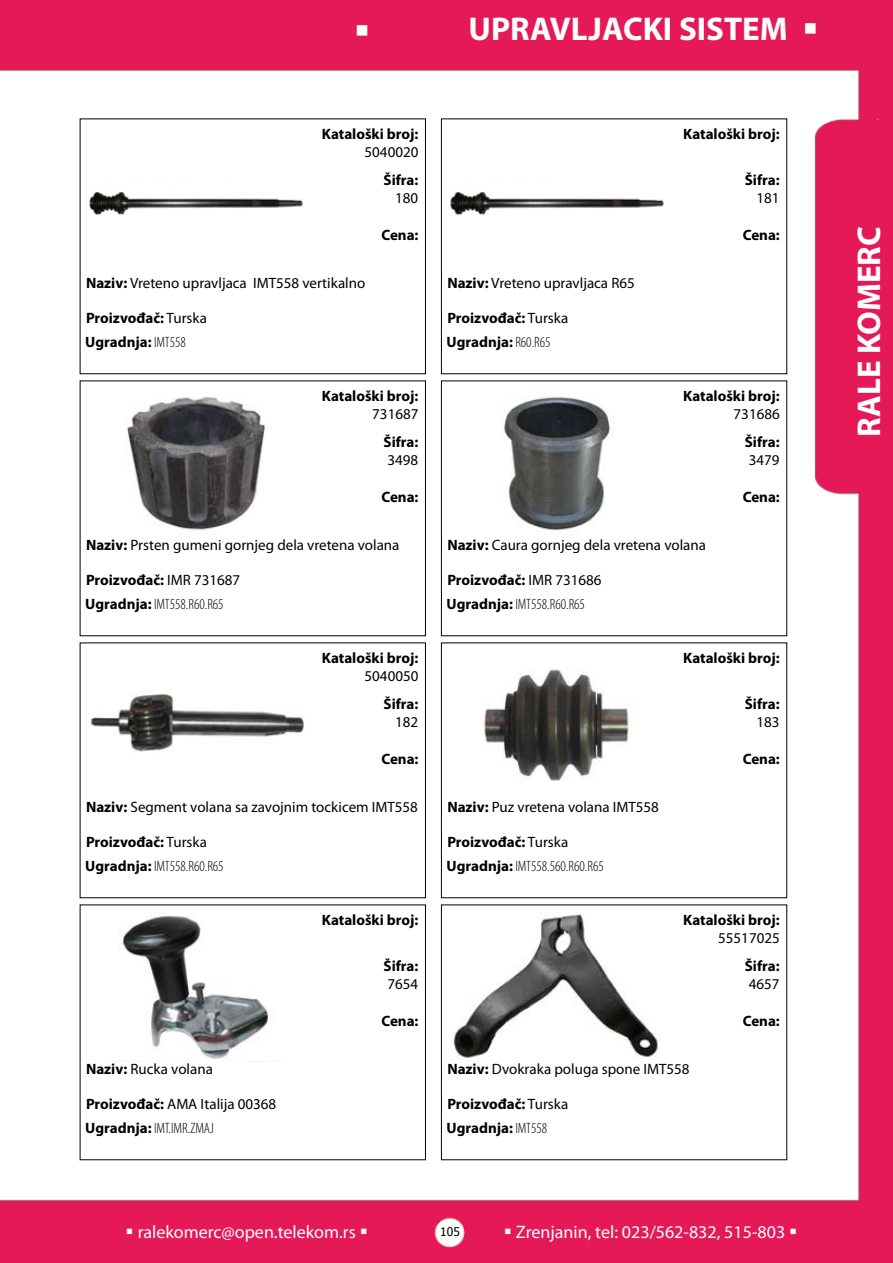
<style>
.page{position:relative;width:893px;height:1263px;background:#fff}
.page>*{position:absolute;margin:0;border:0;box-sizing:border-box;transform-origin:0 0}
.t1{font:700 33px "Myriad Pro";color:#fff}
.t2{font:18px "Myriad Pro";color:#fff}
.t3{font:18px "Wingdings";color:#fff}
.t4{font:700 15px/24px "Myriad Pro";color:#000}
.t5{font:15px "Myriad Pro";color:#000}
.t6{font:12px "Tahoma";color:#000}
.s1{font-weight:700}
.s2{font-weight:400}
.s3{font-weight:300;font-stretch:condensed}
</style>
<div class="page">
<img style="left:0;top:0;width:893px;height:1263px">
<img style="left:86px;top:180px;width:220px;height:43px">
<img style="left:448px;top:180px;width:219px;height:43px">
<img style="left:117px;top:389px;width:158px;height:148px">
<img style="left:493px;top:389px;width:128px;height:148px">
<img style="left:86px;top:693px;width:220px;height:64px">
<img style="left:467px;top:651px;width:181px;height:148px">
<img style="left:110px;top:913px;width:172px;height:148px">
<img style="left:453px;top:913px;width:209px;height:148px">
<h1 class="t1" style="left:469px;top:8px;width:321px">UPRAVLJACKI SISTEM</h1>
<p class="t3" style="left:355px;top:21px;width:15px">■</p>
<p class="t3" style="left:804px;top:19px;width:15px">■</p>
<p class="t4" style="left:322px;top:121px;width:98px">Kataloški broj:</p>
<p class="t5" style="left:365px;top:142px;width:55px">5040020</p>
<p class="t4" style="left:683px;top:121px;width:98px">Kataloški broj:</p>
<p class="t4" style="left:384px;top:167px;width:36px">Šifra:</p>
<p class="t5" style="left:395px;top:188px;width:25px">180</p>
<p class="t4" style="left:745px;top:167px;width:36px">Šifra:</p>
<p class="t5" style="left:756px;top:188px;width:25px">181</p>
<p class="t4" style="left:381px;top:223px;width:39px">Cena:</p>
<p class="t4" style="left:743px;top:223px;width:39px">Cena:</p>
<p class="t5" style="left:86px;top:274px;width:281px"><span class="s1">Naziv:</span> Vreteno upravljaca IMT558 vertikalno</p>
<p class="t4" style="left:85px;top:305px;width:123px">Proizvođač: <span class="s2">Turska<br></span>Ugradnja: <span class="s3">IMT558</span></p>
<p class="t5" style="left:447px;top:274px;width:189px"><span class="s1">Naziv:</span> Vreteno upravljaca R65</p>
<p class="t4" style="left:447px;top:305px;width:123px">Proizvođač: <span class="s2">Turska<br></span>Ugradnja: <span class="s3">R60.R65</span></p>
<p class="t4" style="left:322px;top:383px;width:98px">Kataloški broj:</p>
<p class="t5" style="left:372px;top:404px;width:48px">731687</p>
<p class="t4" style="left:683px;top:383px;width:98px">Kataloški broj:</p>
<p class="t5" style="left:734px;top:404px;width:48px">731686</p>
<p class="t4" style="left:384px;top:429px;width:36px">Šifra:</p>
<p class="t5" style="left:387px;top:450px;width:32px">3498</p>
<p class="t4" style="left:745px;top:429px;width:36px">Šifra:</p>
<p class="t5" style="left:749px;top:450px;width:32px">3479</p>
<p class="t4" style="left:381px;top:485px;width:39px">Cena:</p>
<p class="t4" style="left:743px;top:485px;width:39px">Cena:</p>
<p class="t5" style="left:86px;top:536px;width:315px"><span class="s1">Naziv:</span> Prsten gumeni gornjeg dela vretena volana</p>
<p class="t4" style="left:85px;top:567px;width:156px">Proizvođač: <span class="s2">IMR 731687<br></span>Ugradnja: <span class="s3">IMT558.R60.R65</span></p>
<p class="t5" style="left:447px;top:536px;width:260px"><span class="s1">Naziv:</span> Caura gornjeg dela vretena volana</p>
<p class="t4" style="left:447px;top:567px;width:156px">Proizvođač: <span class="s2">IMR 731686<br></span>Ugradnja: <span class="s3">IMT558.R60.R65</span></p>
<p class="t4" style="left:322px;top:645px;width:98px">Kataloški broj:</p>
<p class="t5" style="left:365px;top:666px;width:55px">5040050</p>
<p class="t4" style="left:683px;top:645px;width:98px">Kataloški broj:</p>
<p class="t4" style="left:384px;top:691px;width:36px">Šifra:</p>
<p class="t5" style="left:395px;top:712px;width:25px">182</p>
<p class="t4" style="left:745px;top:691px;width:36px">Šifra:</p>
<p class="t5" style="left:756px;top:712px;width:25px">183</p>
<p class="t4" style="left:381px;top:747px;width:39px">Cena:</p>
<p class="t4" style="left:743px;top:747px;width:39px">Cena:</p>
<p class="t5" style="left:86px;top:798px;width:333px"><span class="s1">Naziv:</span> Segment volana sa zavojnim tockicem IMT558</p>
<p class="t4" style="left:85px;top:829px;width:140px">Proizvođač: <span class="s2">Turska<br></span>Ugradnja: <span class="s3">IMT558.R60.R65</span></p>
<p class="t5" style="left:447px;top:798px;width:213px"><span class="s1">Naziv:</span> Puz vretena volana IMT558</p>
<p class="t4" style="left:447px;top:829px;width:159px">Proizvođač: <span class="s2">Turska<br></span>Ugradnja: <span class="s3">IMT558.560.R60.R65</span></p>
<p class="t4" style="left:322px;top:907px;width:98px">Kataloški broj:</p>
<p class="t4" style="left:683px;top:907px;width:98px">Kataloški broj:</p>
<p class="t5" style="left:718px;top:928px;width:63px">55517025</p>
<p class="t4" style="left:384px;top:953px;width:36px">Šifra:</p>
<p class="t5" style="left:387px;top:974px;width:32px">7654</p>
<p class="t4" style="left:745px;top:953px;width:36px">Šifra:</p>
<p class="t5" style="left:749px;top:974px;width:32px">4657</p>
<p class="t4" style="left:381px;top:1009px;width:39px">Cena:</p>
<p class="t4" style="left:743px;top:1009px;width:39px">Cena:</p>
<p class="t5" style="left:86px;top:1060px;width:128px"><span class="s1">Naziv:</span> Rucka volana</p>
<p class="t4" style="left:85px;top:1091px;width:192px">Proizvođač: <span class="s2">AMA Italija 00368<br></span>Ugradnja: <span class="s3">IMT.IMR.ZMAJ</span></p>
<p class="t5" style="left:447px;top:1060px;width:244px"><span class="s1">Naziv:</span> Dvokraka poluga spone IMT558</p>
<p class="t4" style="left:447px;top:1091px;width:123px">Proizvođač: <span class="s2">Turska<br></span>Ugradnja: <span class="s3">IMT558</span></p>
<p class="t2" style="left:126px;top:1221px;width:244px">▪ ralekomerc@open.telekom.rs ▪</p>
<p class="t2" style="left:504px;top:1221px;width:295px">▪ Zrenjanin, tel: 023/562-832, 515-803 ▪</p>
<p class="t6" style="left:440px;top:1224px;width:21px">105</p>
<h1 class="t1" style="left:848px;top:437px;width:212px;rotate:-90deg">RALE KOMERC</h1>
</div>
